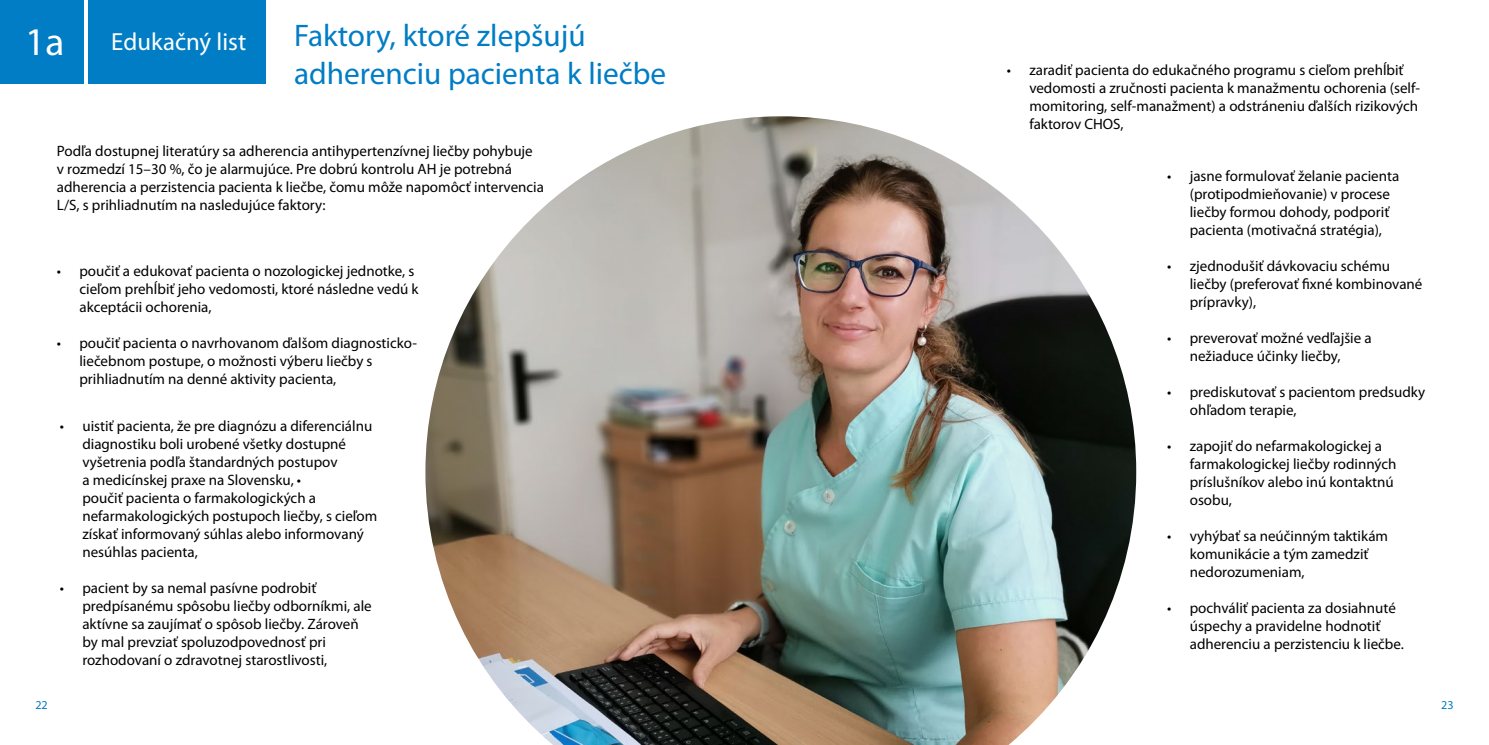
<style>
.page{position:relative;width:1489px;height:745px;background:#fff}
.page>*{position:absolute;margin:0;border:0;box-sizing:border-box;transform-origin:0 0}
.t1{font:31.25px/37.5px "Myriad Pro";color:#007dc5}
.t2{font:24.75px "Myriad Pro";color:#fff}
.t3{font:15px/18px "Myriad Pro";color:#000}
.t4{font:12.12px "Myriad Pro";color:#007dc5}
.s1{font-size:39.38px}
</style>
<div class="page">
<img style="left:425px;top:116px;width:711px;height:628px">
<div style="left:0;top:0;width:84px;height:84px;background:#007dc5"></div>
<div style="left:88px;top:0;width:178px;height:84px;background:#007dc5"></div>
<h2 class="t2" style="left:25px;top:27px;width:222px"><span class="s1">1a</span> Edukačný list</h2>
<h1 class="t1" style="left:294px;top:16px;width:373px">Faktory, ktoré zlepšujú adherenciu pacienta k liečbe</h1>
<p class="t3" style="left:57px;top:141px;width:488px">Podľa dostupnej literatúry sa adherencia antihypertenzívnej liečby pohybuje<br>v rozmedzí 15–30 %, čo je alarmujúce. Pre dobrú kontrolu AH je potrebná adherencia a perzistencia pacienta k liečbe, čomu môže napomôcť intervencia L/S, s prihliadnutím na nasledujúce faktory:</p>
<p class="t3" style="left:79px;top:261px;width:341px;text-indent:-22px">• poučiť a edukovať pacienta o nozologickej jednotke, s cieľom prehĺbiť jeho vedomosti, ktoré následne vedú k akceptácii ochorenia,</p>
<p class="t3" style="left:79px;top:333px;width:339px;text-indent:-22px">• poučiť pacienta o navrhovanom ďalšom diagnosticko&shy;liečebnom postupe, o možnosti výberu liečby s prihliadnutím na denné aktivity pacienta,</p>
<p class="t3" style="left:82px;top:416px;width:296px;text-indent:-22px">• uistiť pacienta, že pre diagnózu a diferenciálnu diagnostiku boli urobené všetky dostupné vyšetrenia podľa štandardných postupov<br>a medicínskej praxe na Slovensku, •<br>poučiť pacienta o farmakologických a nefarmakologických postupoch liečby, s cieľom získať informovaný súhlas alebo informovaný nesúhlas pacienta,</p>
<p class="t3" style="left:82px;top:578px;width:291px;text-indent:-22px">• pacient by sa nemal pasívne podrobiť predpísanému spôsobu liečby odborníkmi, ale aktívne sa zaujímať o spôsob liečby. Zároveň by mal prevziať spoluzodpovednosť pri rozhodovaní o zdravotnej starostlivosti,</p>
<p class="t4" style="left:35px;top:697px;width:14px">22</p>
<p class="t3" style="left:1029px;top:61px;width:392px;text-indent:-22px">• zaradiť pacienta do edukačného programu s cieľom prehĺbiť vedomosti a zručnosti pacienta k manažmentu ochorenia (self&shy;momitoring, self-manažment) a odstráneniu ďalších rizikových faktorov CHOS,</p>
<p class="t3" style="left:1189px;top:166px;width:211px;text-indent:-22px">• jasne formulovať želanie pacienta (protipodmieňovanie) v procese liečby formou dohody, podporiť pacienta (motivačná stratégia),</p>
<p class="t3" style="left:1189px;top:256px;width:234px;text-indent:-22px">• zjednodušiť dávkovaciu schému liečby (preferovať fixné kombinované prípravky),</p>
<p class="t3" style="left:1167px;top:328px;width:206px;text-align:center">• preverovať možné vedľajšie a nežiaduce účinky liečby,</p>
<p class="t3" style="left:1189px;top:382px;width:237px;text-indent:-22px">• prediskutovať s pacientom predsudky ohľadom terapie,</p>
<p class="t3" style="left:1189px;top:436px;width:208px;text-indent:-22px">• zapojiť do nefarmakologickej a farmakologickej liečby rodinných príslušníkov alebo inú kontaktnú osobu,</p>
<p class="t3" style="left:1189px;top:526px;width:200px;text-indent:-22px">• vyhýbať sa neúčinným taktikám komunikácie a tým zamedziť nedorozumeniam,</p>
<p class="t3" style="left:1189px;top:598px;width:216px;text-indent:-22px">• pochváliť pacienta za dosiahnuté úspechy a pravidelne hodnotiť adherenciu a perzistenciu k liečbe.</p>
<p class="t4" style="left:1440px;top:697px;width:14px">23</p>
</div>
